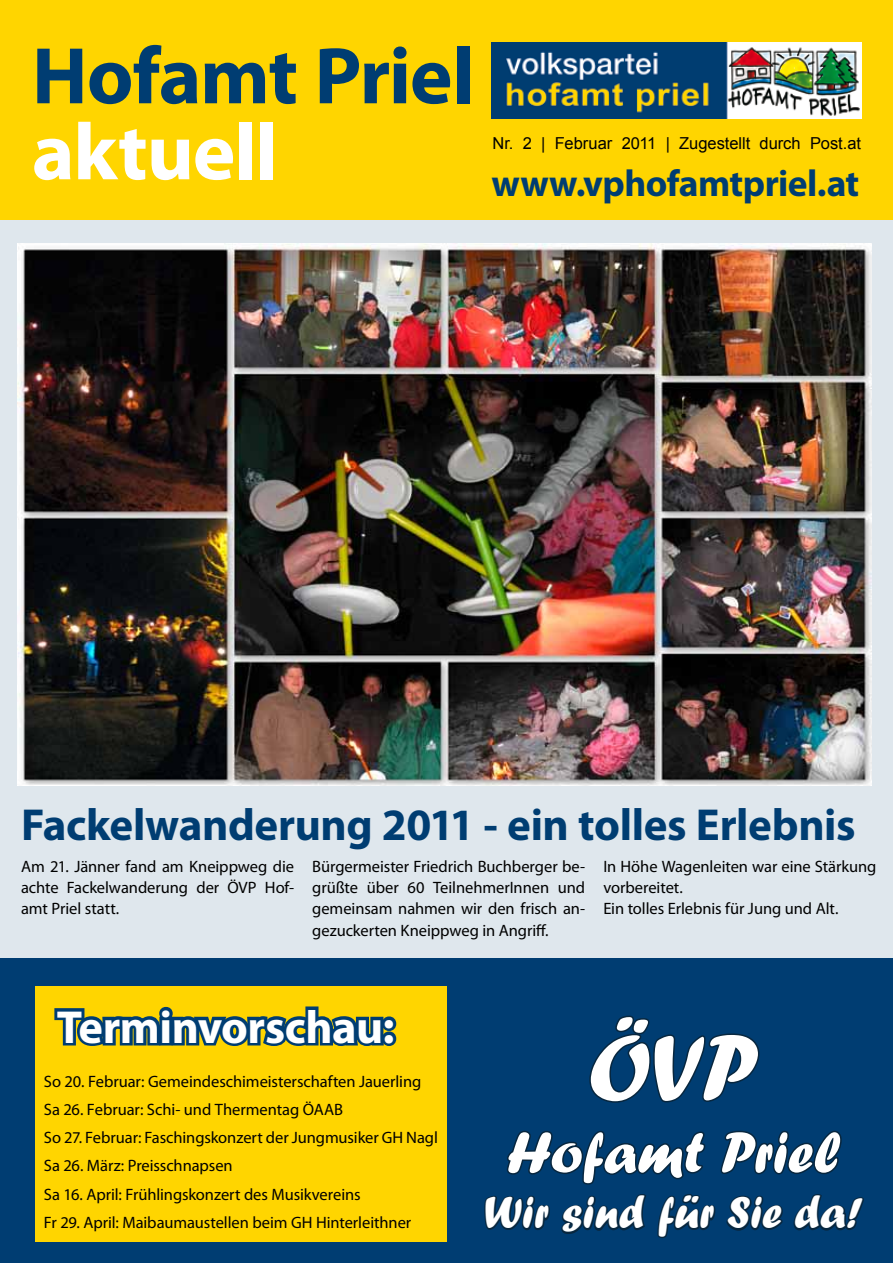
<style>
.page{position:relative;width:893px;height:1263px;background:#fff}
.page>*{position:absolute;margin:0;border:0;box-sizing:border-box;transform-origin:0 0}
.t1{font:97.5px "Forte";color:#fff}
.t2{font:700 81px "Myriad Pro";letter-spacing:-.015em;color:#003d72}
.t3{font:700 81px "Myriad Pro";letter-spacing:-.015em;color:#fff}
.t4{font:60px "Forte";letter-spacing:-.01em;color:#fff}
.t5{font:46.5px "Forte";color:#fff}
.t6{font:700 46.5px "Myriad Pro";letter-spacing:-.01em;color:#fff}
.t7{font:700 45px "Myriad Pro";letter-spacing:-.01em;color:#003d72}
.t8{font:700 37.5px "Myriad Pro";letter-spacing:-.015em;color:#003d72}
.t9{font:16.5px/21.3px "Myriad Pro";letter-spacing:-.005em;color:#000}
.t10{font:16.5px "Arial";letter-spacing:-.005em;color:#000}
</style>
<div class="page">
<div style="left:0;top:111px;width:893px;height:867px;background:#dfe7ed"></div>
<div style="left:0;top:0;width:893px;height:220px;background:#ffd500"></div>
<div style="left:0;top:959px;width:893px;height:304px;background:#003d72"></div>
<svg style="left:589px;top:1015px;width:171px;height:88px"></svg>
<svg style="left:484px;top:1130px;width:380px;height:108px"></svg>
<div style="left:35px;top:986px;width:411px;height:256px;background:#ffd500"></div>
<svg style="left:54px;top:1006px;width:343px;height:40px"></svg>
<img style="left:492px;top:43px;width:369px;height:76px">
<img style="left:17px;top:243px;width:855px;height:543px">
<h2 class="t2" style="left:32px;top:23px;width:444px">Hofamt Priel</h2>
<h2 class="t3" style="left:32px;top:99px;width:248px">aktuell</h2>
<p class="t10" style="left:493px;top:133px;width:370px">Nr. 2 | Februar 2011 | Zugestellt durch Post.at</p>
<h3 class="t8" style="left:492px;top:159px;width:369px">www.vphofamtpriel.at</h3>
<h3 class="t7" style="left:21px;top:795px;width:836px">Fackelwanderung 2011 - ein tolles Erlebnis</h3>
<p class="t9" style="left:21px;top:855px;width:275px;text-align:justify">Am 21. Jänner fand am Kneippweg die achte Fackelwanderung der ÖVP Hof&shy;amt Priel statt.</p>
<p class="t9" style="left:312px;top:855px;width:275px;text-align:justify">Bürgermeister Friedrich Buchberger be&shy;grüßte über 60 TeilnehmerInnen und gemeinsam nahmen wir den frisch an&shy;gezuckerten Kneippweg in Angriff.</p>
<p class="t9" style="left:603px;top:855px;width:275px">In Höhe Wagenleiten war eine Stärkung vorbereitet.<br>Ein tolles Erlebnis für Jung und Alt.</p>
<h3 class="t6" style="left:57px;top:996px;width:339px">Terminvorschau:</h3>
<p class="t9" style="left:44px;top:1066px;width:395px;line-height:28.3px">So 20. Februar: Gemeindeschimeisterschaften Jauerling Sa 26. Februar: Schi- und Thermentag ÖAAB<br>So 27. Februar: Faschingskonzert der Jungmusiker GH Nagl Sa 26. März: Preisschnapsen<br>Sa 16. April: Frühlingskonzert des Musikvereins<br>Fr 29. April: Maibaumaustellen beim GH Hinterleithner</p>
<h1 class="t1" style="left:588px;top:1011px;width:172px">ÖVP</h1>
<h3 class="t4" style="left:507px;top:1118px;width:336px">Hofamt Priel</h3>
<h3 class="t5" style="left:485px;top:1186px;width:380px">Wir sind für Sie da!</h3>
</div>
